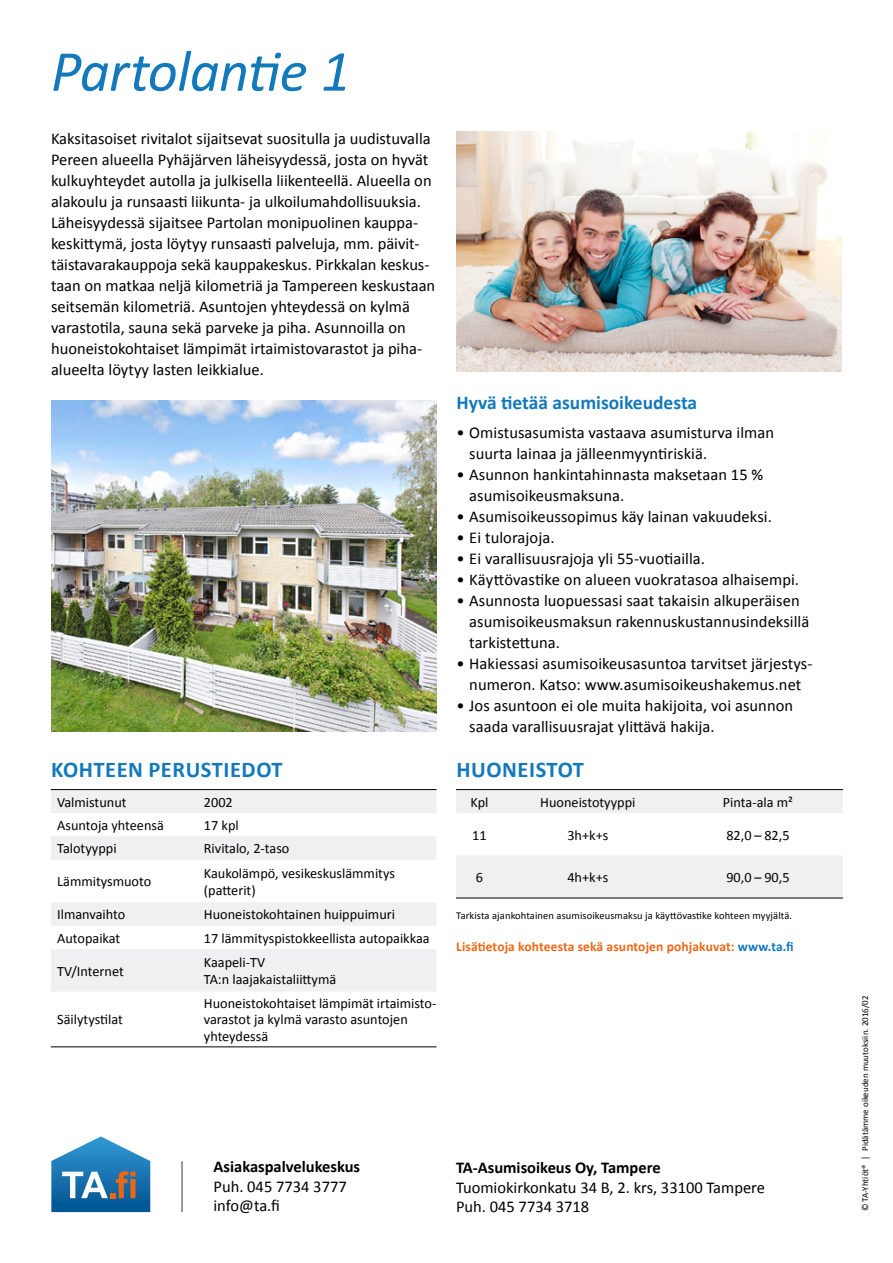
<style>
.page{position:relative;width:893px;height:1263px;background:#fff}
.page>*{position:absolute;margin:0;border:0;box-sizing:border-box;transform-origin:0 0}
.Otsikko1{font:italic 58.5px "Calibri";letter-spacing:-.015em;color:#1379bb}
.Otsikko_2{font:700 22.5px "Calibri";letter-spacing:.025em;color:#1379bb}
.Väliotsikko{font:700 19.5px "Calibri";color:#1379bb}
.leipis{font:16.5px/21px "Calibri";color:#000}
.leipis_bullets{font:16.5px/21px "Calibri";letter-spacing:.005em;color:#000}
.yhteystiedot{font:16.5px "Calibri";color:#000}
.yhteystiedot-2{font:700 16.5px "Calibri";color:#000}
.taulukko_vasen_tasa{font:14.25px/16.5px "Calibri";color:#000}
.taulukko_keskitetty{font:14.25px "Calibri";color:#000}
.teksti_7pt{font:700 13.5px "Calibri";letter-spacing:.01em;color:#ec6713}
.teksti_7pt-2{font:10.5px "Calibri";letter-spacing:.01em;color:#000}
.teksti_6pt{font:9px "Calibri";color:#000}
.s1{color:#1379bb}
</style>
<div class="page">
<svg style="left:456px;top:790px;width:387px;height:108px"></svg>
<hr style="left:456px;top:789px;width:47px;height:1px;background:#000">
<hr style="left:503px;top:789px;width:170px;height:1px;background:#000">
<hr style="left:673px;top:789px;width:170px;height:1px;background:#000">
<hr style="left:456px;top:898px;width:47px;height:1px;background:#000">
<hr style="left:503px;top:898px;width:170px;height:1px;background:#000">
<hr style="left:673px;top:898px;width:170px;height:1px;background:#000">
<svg style="left:51px;top:790px;width:385px;height:201px;fill:#eff0f1"></svg>
<hr style="left:51px;top:789px;width:153px;height:1px;background:#000">
<hr style="left:204px;top:789px;width:232px;height:1px;background:#000">
<hr style="left:51px;top:1046px;width:153px;height:1px;background:#000">
<hr style="left:204px;top:1046px;width:232px;height:1px;background:#000">
<svg style="left:51px;top:1136px;width:99px;height:76px"></svg>
<hr style="left:181px;top:1161px;width:2px;height:51px;background:#757378">
<img style="left:456px;top:132px;width:386px;height:239px">
<img style="left:51px;top:400px;width:386px;height:332px">
<p class="Otsikko1" style="left:51px;top:31px;width:301px">Partolantie 1</p>
<p class="leipis" style="left:51px;top:128px;width:386px">Kaksitasoiset rivitalot sijaitsevat suositulla ja uudistuvalla Pereen alueella Pyhäjärven läheisyydessä, josta on hyvät kulkuyhteydet autolla ja julkisella liikenteellä. Alueella on alakoulu ja runsaasti liikunta- ja ulkoilumahdollisuuksia.<br>Läheisyydessä sijaitsee Partolan monipuolinen kauppa&shy;keskittymä, josta löytyy runsaasti palveluja, mm. päivit&shy;täistavarakauppoja sekä kauppakeskus. Pirkkalan keskus&shy;taan on matkaa neljä kilometriä ja Tampereen keskustaan seitsemän kilometriä. Asuntojen yhteydessä on kylmä varastotila, sauna sekä parveke ja piha. Asunnoilla on huoneistokohtaiset lämpimät irtaimistovarastot ja piha&shy;alueelta löytyy lasten leikkialue.</p>
<p class="Otsikko_2" style="left:51px;top:755px;width:233px">KOHTEEN PERUSTIEDOT</p>
<p class="taulukko_vasen_tasa" style="left:57px;top:794px;width:71px">Valmistunut</p>
<p class="taulukko_vasen_tasa" style="left:204px;top:794px;width:30px">2002</p>
<p class="taulukko_vasen_tasa" style="left:57px;top:817px;width:108px">Asuntoja yhteensä</p>
<p class="taulukko_vasen_tasa" style="left:204px;top:817px;width:36px">17 kpl</p>
<p class="taulukko_vasen_tasa" style="left:57px;top:840px;width:61px">Talotyyppi</p>
<p class="taulukko_vasen_tasa" style="left:204px;top:840px;width:87px">Rivitalo, 2-taso</p>
<p class="taulukko_vasen_tasa" style="left:57px;top:873px;width:96px">Lämmitysmuoto</p>
<p class="taulukko_vasen_tasa" style="left:204px;top:865px;width:193px">Kaukolämpö, vesikeskuslämmitys (patterit)</p>
<p class="taulukko_vasen_tasa" style="left:57px;top:906px;width:70px">Ilmanvaihto</p>
<p class="taulukko_vasen_tasa" style="left:204px;top:906px;width:193px">Huoneistokohtainen huippuimuri</p>
<p class="taulukko_vasen_tasa" style="left:57px;top:930px;width:65px">Autopaikat</p>
<p class="taulukko_vasen_tasa" style="left:204px;top:930px;width:227px">17 lämmityspistokkeellista autopaikkaa</p>
<p class="taulukko_vasen_tasa" style="left:57px;top:963px;width:68px">TV/Internet</p>
<p class="taulukko_vasen_tasa" style="left:204px;top:954px;width:63px">Kaapeli-TV</p>
<p class="taulukko_vasen_tasa" style="left:204px;top:971px;width:134px">TA:n laajakaistaliittymä</p>
<p class="taulukko_vasen_tasa" style="left:57px;top:1011px;width:67px">Säilytystilat</p>
<p class="taulukko_vasen_tasa" style="left:204px;top:995px;width:233px">Huoneistokohtaiset lämpimät irtaimisto&shy;varastot ja kylmä varasto asuntojen yhteydessä</p>
<p class="Väliotsikko" style="left:456px;top:390px;width:242px">Hyvä tietää asumisoikeudesta</p>
<p class="leipis_bullets" style="left:469px;top:422px;width:306px;text-indent:-13px">• Omistusasumista vastaava asumisturva ilman suurta lainaa ja jälleenmyyntiriskiä.</p>
<p class="leipis_bullets" style="left:469px;top:464px;width:296px;text-indent:-13px">• Asunnon hankintahinnasta maksetaan 15 % asumisoikeusmaksuna.</p>
<p class="leipis_bullets" style="left:456px;top:506px;width:317px">• Asumisoikeussopimus käy lainan vakuudeksi.</p>
<p class="leipis_bullets" style="left:456px;top:527px;width:100px">• Ei tulorajoja.</p>
<p class="leipis_bullets" style="left:456px;top:548px;width:250px">• Ei varallisuusrajoja yli 55-vuotiailla.</p>
<p class="leipis_bullets" style="left:456px;top:569px;width:344px">• Käyttövastike on alueen vuokratasoa alhaisempi.</p>
<p class="leipis_bullets" style="left:469px;top:590px;width:342px;text-indent:-13px">• Asunnosta luopuessasi saat takaisin alkuperäisen asumisoikeusmaksun rakennuskustannusindeksillä tarkistettuna.</p>
<p class="leipis_bullets" style="left:456px;top:653px;width:357px;text-align:center">• Hakiessasi asumisoikeusasuntoa tarvitset järjestys&shy;numeron. Katso: www.asumisoikeushakemus.net</p>
<p class="leipis_bullets" style="left:469px;top:695px;width:325px;text-indent:-13px">• Jos asuntoon ei ole muita hakijoita, voi asunnon saada varallisuusrajat ylittävä hakija.</p>
<p class="Otsikko_2" style="left:456px;top:755px;width:129px">HUONEISTOT</p>
<p class="taulukko_keskitetty" style="left:470px;top:793px;width:19px">Kpl</p>
<p class="taulukko_keskitetty" style="left:540px;top:793px;width:97px">Huoneistotyyppi</p>
<p class="taulukko_keskitetty" style="left:723px;top:793px;width:72px">Pinta-ala m²</p>
<p class="taulukko_keskitetty" style="left:472px;top:826px;width:16px">11</p>
<p class="taulukko_keskitetty" style="left:567px;top:826px;width:42px">3h+k+s</p>
<p class="taulukko_keskitetty" style="left:726px;top:826px;width:65px">82,0 – 82,5</p>
<p class="taulukko_keskitetty" style="left:476px;top:868px;width:9px">6</p>
<p class="taulukko_keskitetty" style="left:567px;top:868px;width:42px">4h+k+s</p>
<p class="taulukko_keskitetty" style="left:726px;top:868px;width:65px">90,0 – 90,5</p>
<p class="teksti_7pt-2" style="left:456px;top:909px;width:337px">Tarkista ajankohtainen asumisoikeusmaksu ja käyttövastike kohteen myyjältä.</p>
<p class="teksti_7pt" style="left:456px;top:938px;width:339px">Lisätietoja kohteesta sekä asuntojen pohjakuvat: <span class="s1">www.ta.fi</span></p>
<p class="yhteystiedot-2" style="left:214px;top:1156px;width:148px">Asiakaspalvelukeskus</p>
<p class="yhteystiedot" style="left:214px;top:1176px;width:135px">Puh. 045 7734 3777</p>
<p class="yhteystiedot" style="left:214px;top:1195px;width:68px">info@ta.fi</p>
<p class="yhteystiedot-2" style="left:456px;top:1157px;width:206px">TA-Asumisoikeus Oy, Tampere</p>
<p class="yhteystiedot" style="left:456px;top:1177px;width:310px">Tuomiokirkonkatu 34 B, 2. krs, 33100 Tampere</p>
<p class="yhteystiedot" style="left:456px;top:1196px;width:135px">Puh. 045 7734 3718</p>
<p class="teksti_6pt" style="left:859px;top:1211px;width:217px;rotate:-90deg">© TA-Yhtiöt® | Pidätämme oikeuden muutoksiin. 2016/02</p>
</div>
